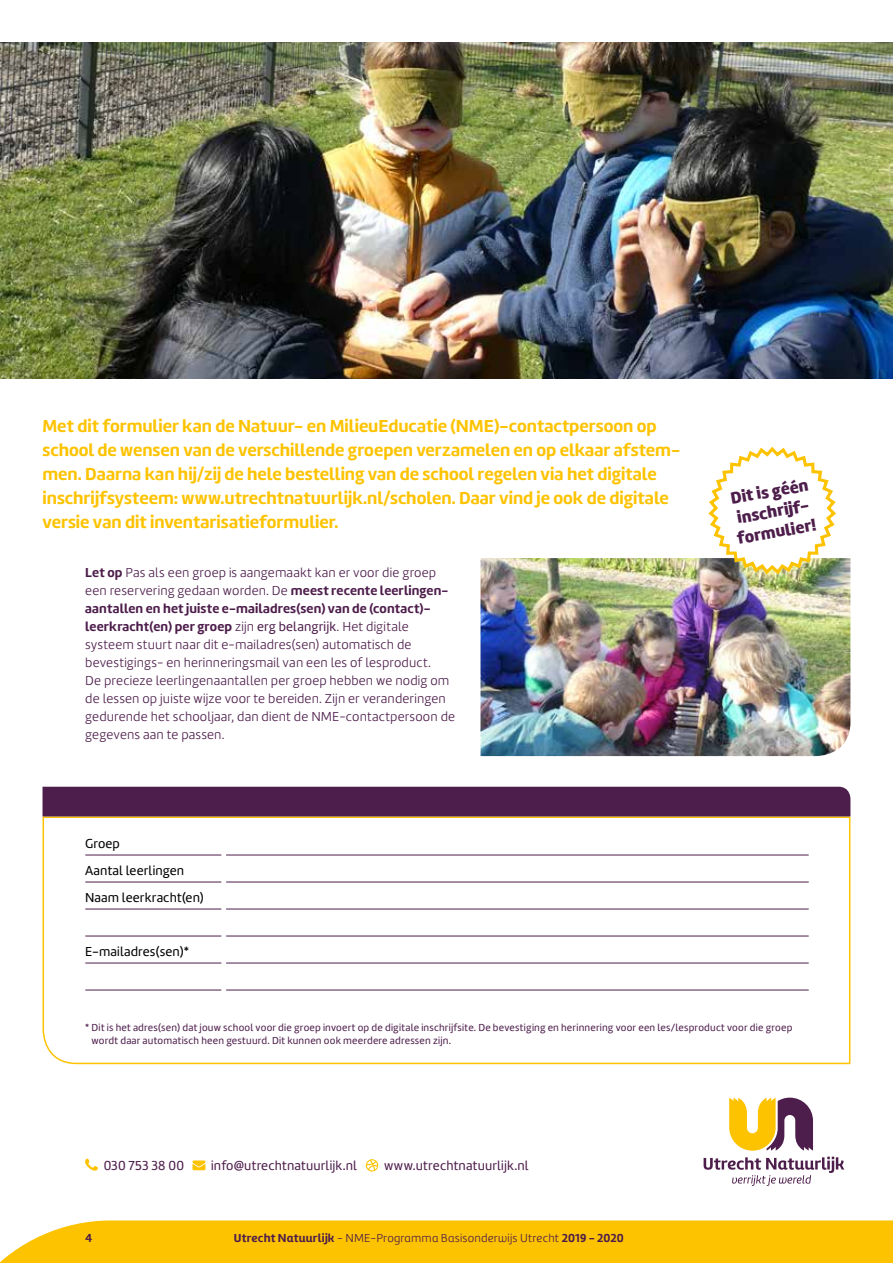
<style>
.page{position:relative;width:893px;height:1263px;background:#fff}
.page>*{position:absolute;margin:0;border:0;box-sizing:border-box;transform-origin:0 0}
.t1{font:700 18px/24px "Amelia";color:#fdc300}
.t2{font:900 17.1px/20.2px "Amelia";color:#4d1d4b}
.t3{font:300 13.5px/18px "Amelia";letter-spacing:.01em;color:#4d1d4b}
.t4{font:13.5px "Amelia";letter-spacing:.015em;color:#4d1d4b}
.t5{font:13.5px/27px "Amelia";letter-spacing:.015em;color:#000}
.t6{font:300 12px "Amelia UP";letter-spacing:.015em;color:#4d1d4b}
.t7{font:700 12px "Amelia UP";color:#4d1d4b}
.t8{font:10.5px/13.5px "Amelia";letter-spacing:.02em;color:#4d1d4b}
.s1{font-weight:700}
.s2{font-weight:400}
</style>
<div class="page">
<div style="left:0;top:1220px;width:893px;height:43px;background:#fdc300"></div>
<svg style="left:729px;top:1097px;width:84px;height:54px"></svg>
<svg style="left:704px;top:1157px;width:140px;height:29px"></svg>
<svg style="left:85px;top:1158px;width:13px;height:13px"></svg>
<svg style="left:192px;top:1160px;width:13px;height:10px"></svg>
<svg style="left:366px;top:1159px;width:12px;height:13px"></svg>
<svg style="left:42px;top:816px;width:809px;height:249px"></svg>
<div style="left:43px;top:787px;width:807px;height:29px;background:#4d1d4b"></div>
<hr style="left:85px;top:855px;width:136px;height:1px;background:#4d1d4b">
<hr style="left:226px;top:855px;width:583px;height:1px;background:#4d1d4b">
<hr style="left:85px;top:882px;width:136px;height:1px;background:#4d1d4b">
<hr style="left:226px;top:882px;width:583px;height:1px;background:#4d1d4b">
<hr style="left:85px;top:909px;width:136px;height:1px;background:#4d1d4b">
<hr style="left:226px;top:909px;width:583px;height:1px;background:#4d1d4b">
<hr style="left:85px;top:936px;width:136px;height:1px;background:#4d1d4b">
<hr style="left:226px;top:936px;width:583px;height:1px;background:#4d1d4b">
<hr style="left:85px;top:963px;width:136px;height:1px;background:#4d1d4b">
<hr style="left:226px;top:963px;width:583px;height:1px;background:#4d1d4b">
<hr style="left:85px;top:990px;width:136px;height:1px;background:#4d1d4b">
<hr style="left:226px;top:990px;width:583px;height:1px;background:#4d1d4b">
<img style="left:480px;top:558px;width:370px;height:198px">
<svg style="left:706px;top:446px;width:132px;height:131px"></svg>
<img style="left:0;top:43px;width:893px;height:335px">
<p class="t1" style="left:43px;top:414px;width:639px">Met dit formulier kan de Natuur- en MilieuEducatie (NME)-contactpersoon op school de wensen van de verschillende groepen verzamelen en op elkaar afstem&shy;men. Daarna kan hij/zij de hele bestelling van de school regelen via het digitale inschrijfsysteem: www.utrechtnatuurlijk.nl/scholen. Daar vind je ook de digitale versie van dit inventarisatieformulier.</p>
<p class="t3" style="left:85px;top:563px;width:371px"><span class="s1">Let op</span> Pas als een groep is aangemaakt kan er voor die groep een reservering gedaan worden. De <span class="s1">meest recente leerlingen&shy;aantallen en het juiste e-mailadres(sen) van de (contact)- leerkracht(en) per groep</span> zijn <span class="s2">erg belangrijk</span>. Het digitale systeem stuurt naar dit e-mailadres(sen) automatisch de bevestigings- en herinneringsmail van een les of lesproduct.<br>De precieze leerlingenaantallen per groep hebben we nodig om de lessen op juiste wijze voor te bereiden. Zijn er veranderingen gedurende het schooljaar, dan dient de NME-contactpersoon de gegevens aan te passen.</p>
<p class="t5" style="left:85px;top:830px;width:120px">Groep<br>Aantal leerlingen<br>Naam leerkracht(en)</p>
<p class="t5" style="left:85px;top:938px;width:106px">E-mailadres(sen)*</p>
<p class="t2" style="left:728px;top:489px;width:81px;rotate:-10deg">Dit is géén inschrijf&shy;formulier!</p>
<p class="t8" style="left:92px;top:1020px;width:702px;text-indent:-6px">* Dit is het adres(sen) dat jouw school voor die groep invoert op de digitale inschrijfsite. De bevestiging en herinnering voor een les/lesproduct voor die groep wordt daar automatisch heen gestuurd. Dit kunnen ook meerdere adressen zijn.</p>
<p class="t4" style="left:104px;top:1158px;width:82px">030 753 38 00</p>
<p class="t4" style="left:211px;top:1158px;width:147px">info@utrechtnatuurlijk.nl</p>
<p class="t4" style="left:384px;top:1158px;width:146px">www.utrechtnatuurlijk.nl</p>
<p class="t7" style="left:85px;top:1231px;width:9px">4</p>
<p class="t6" style="left:234px;top:1231px;width:391px"><span class="s1">Utrecht Natuurlijk</span> - NME-Programma Basisonderwijs Utrecht <span class="s1">2019 - 2020</span></p>
</div>
